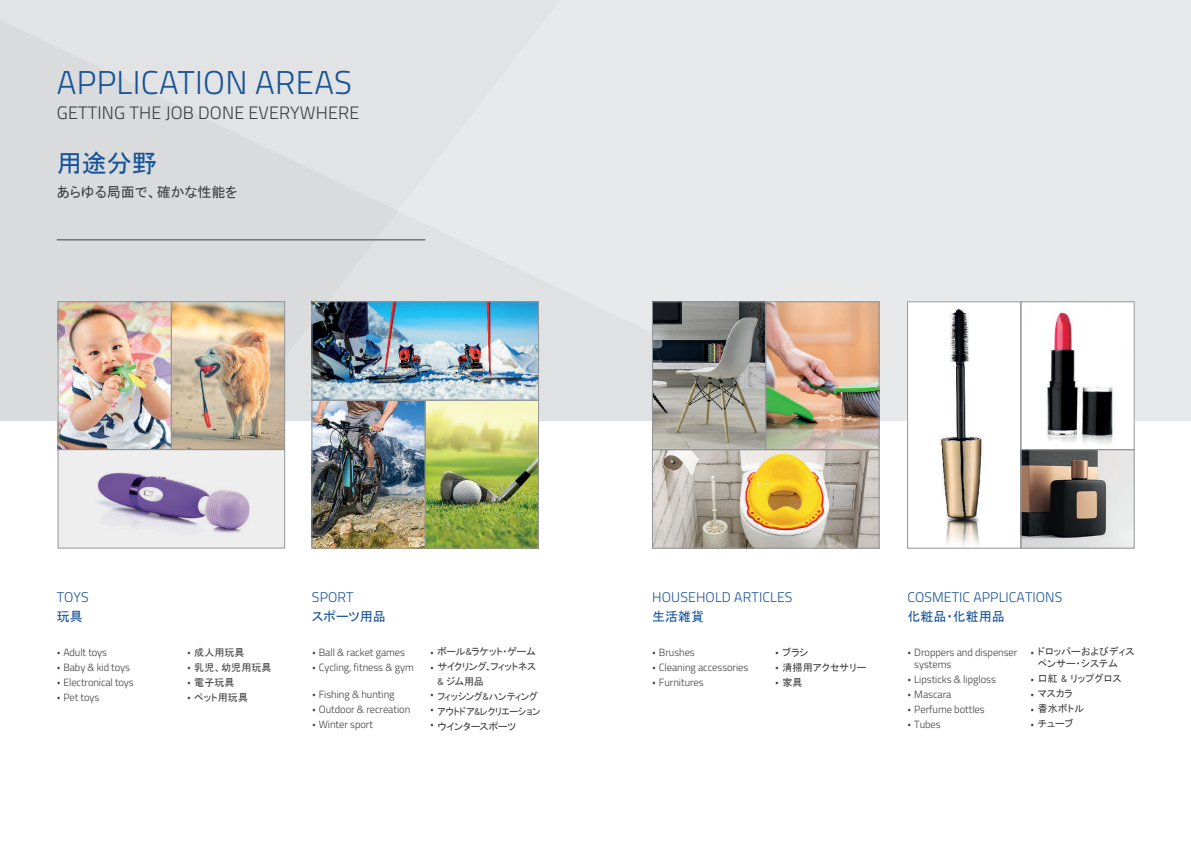
<style>
.page{position:relative;width:1191px;height:842px;background:#fff}
.page>*{position:absolute;margin:0;border:0;box-sizing:border-box;transform-origin:0 0}
.t1{font:300 33px "Titillium Web";letter-spacing:.01em;color:#165398}
.t2{font:25px "MS P Gothic";color:#165398}
.t3{font:300 18px "Titillium Web";letter-spacing:.01em;color:#3e3e3f}
.t4{font:300 14px "Titillium Web";letter-spacing:.005em;color:#165398}
.t5{font:14px "MS P Gothic";color:#3e3e3f}
.t6{font:13px "MS P Gothic";color:#165398}
.t7{font:300 10.5px/15px "Titillium Web";letter-spacing:-.005em;color:#3e3e3f}
.t8{font:10px/15px "MS P Gothic";letter-spacing:.01em;color:#3e3e3f}
.t9{font:10px/15px "MS P Gothic";letter-spacing:-.015em;color:#3e3e3f}
.t10{font:300 8px/15px "Titillium Web";color:#3e3e3f;text-align:justify}
</style>
<div class="page">
<div style="left:0;top:0;width:1191px;height:421px;background:#e6e7e9"></div>
<svg style="left:0;top:20px;width:835px;height:401px"></svg>
<img style="left:314px;top:304px;width:222px;height:242px">
<div style="left:312px;top:400px;width:113px;height:148px;border:1px solid #939598"></div>
<div style="left:425px;top:400px;width:113px;height:148px;border:1px solid #939598"></div>
<div style="left:312px;top:302px;width:226px;height:98px;border:1px solid #939598"></div>
<img style="left:60px;top:304px;width:223px;height:118px">
<img style="left:58px;top:422px;width:228px;height:127px">
<div style="left:171px;top:302px;width:114px;height:147px;border:1px solid #939598"></div>
<div style="left:58px;top:449px;width:227px;height:99px;border:1px solid #939598"></div>
<div style="left:58px;top:302px;width:113px;height:147px;border:1px solid #939598"></div>
<img style="left:909px;top:304px;width:223px;height:242px">
<div style="left:907px;top:302px;width:114px;height:246px;border:1px solid #939598"></div>
<div style="left:1021px;top:302px;width:113px;height:148px;border:1px solid #939598"></div>
<div style="left:1021px;top:450px;width:113px;height:98px;border:1px solid #939598"></div>
<img style="left:654px;top:304px;width:223px;height:242px">
<div style="left:652px;top:450px;width:227px;height:98px;border:1px solid #939598"></div>
<div style="left:765px;top:302px;width:114px;height:148px;border:1px solid #939598"></div>
<div style="left:652px;top:302px;width:113px;height:148px;border:1px solid #939598"></div>
<hr style="left:57px;top:240px;width:368px;height:1px;background:#3e3e3f">
<h1 class="t1" style="left:57px;top:58px;width:296px">APPLICATION AREAS</h1>
<h3 class="t3" style="left:57px;top:99px;width:304px">GETTING THE JOB DONE EVERYWHERE</h3>
<h2 class="t2" style="left:57px;top:151px;width:101px">用途分野</h2>
<h3 class="t5" style="left:57px;top:185px;width:182px">あらゆる局面で、確かな性能を</h3>
<h3 class="t4" style="left:57px;top:587px;width:33px">TOYS</h3>
<p class="t6" style="left:57px;top:610px;width:28px">玩具</p>
<h3 class="t4" style="left:312px;top:587px;width:43px">SPORT</h3>
<p class="t6" style="left:312px;top:610px;width:75px">スポーツ用品</p>
<h3 class="t4" style="left:652px;top:587px;width:142px">HOUSEHOLD ARTICLES</h3>
<p class="t6" style="left:652px;top:610px;width:53px">生活雑貨</p>
<h3 class="t4" style="left:907px;top:587px;width:156px">COSMETIC APPLICATIONS</h3>
<p class="t6" style="left:907px;top:610px;width:99px">化粧品・化粧用品</p>
<p class="t8" style="left:1037px;top:645px;width:98px;line-height:12px">ドロッパーおよびディスペンサー・システム</p>
<p class="t8" style="left:1037px;top:671px;width:85px">口紅 &amp; リップグロスマスカラ<br>香水ボトル<br>チューブ</p>
<p class="t9" style="left:437px;top:644px;width:105px">ボール&amp;ラケット・ゲームサイクリング、フィットネス&amp; ジム用品<br>フィッシング&amp;ハンティングアウトドア&amp;レクリエーションウインタースポーツ</p>
<p class="t7" style="left:914px;top:646px;width:105px;line-height:12px">Droppers and dispenser systems</p>
<p class="t10" style="left:652px;top:644px;width:5px">• • •</p>
<p class="t8" style="left:782px;top:645px;width:86px">ブラシ<br>清掃用アクセサリー家具</p>
<p class="t10" style="left:57px;top:644px;width:5px">• • • •</p>
<p class="t8" style="left:194px;top:645px;width:79px">成人用玩具<br>乳児、幼児用玩具電子玩具<br>ペット用玩具</p>
<p class="t7" style="left:63px;top:644px;width:72px">Adult toys<br>Baby &amp; kid toys<br>Electronical toys<br>Pet toys</p>
<p class="t10" style="left:775px;top:644px;width:5px">• • •</p>
<p class="t7" style="left:319px;top:644px;width:96px">Ball &amp; racket games<br>Cycling, fitness &amp; gym</p>
<p class="t7" style="left:319px;top:686px;width:93px">Fishing &amp; hunting<br>Outdoor &amp; recreation<br>Winter sport</p>
<p class="t7" style="left:659px;top:644px;width:91px">Brushes<br>Cleaning accessories<br>Furnitures</p>
<p class="t10" style="left:1030px;top:644px;width:5px">•</p>
<p class="t10" style="left:187px;top:644px;width:5px">• • • •</p>
<p class="t10" style="left:312px;top:644px;width:5px">• •</p>
<p class="t10" style="left:312px;top:686px;width:5px">• • •</p>
<p class="t10" style="left:430px;top:644px;width:5px">• •</p>
<p class="t10" style="left:430px;top:686px;width:5px">• • •</p>
<p class="t10" style="left:907px;top:644px;width:5px">•</p>
<p class="t10" style="left:907px;top:671px;width:5px">• • • •</p>
<p class="t7" style="left:914px;top:671px;width:83px">Lipsticks &amp; lipgloss<br>Mascara<br>Perfume bottles<br>Tubes</p>
<p class="t10" style="left:1030px;top:671px;width:5px">• • • •</p>
</div>
